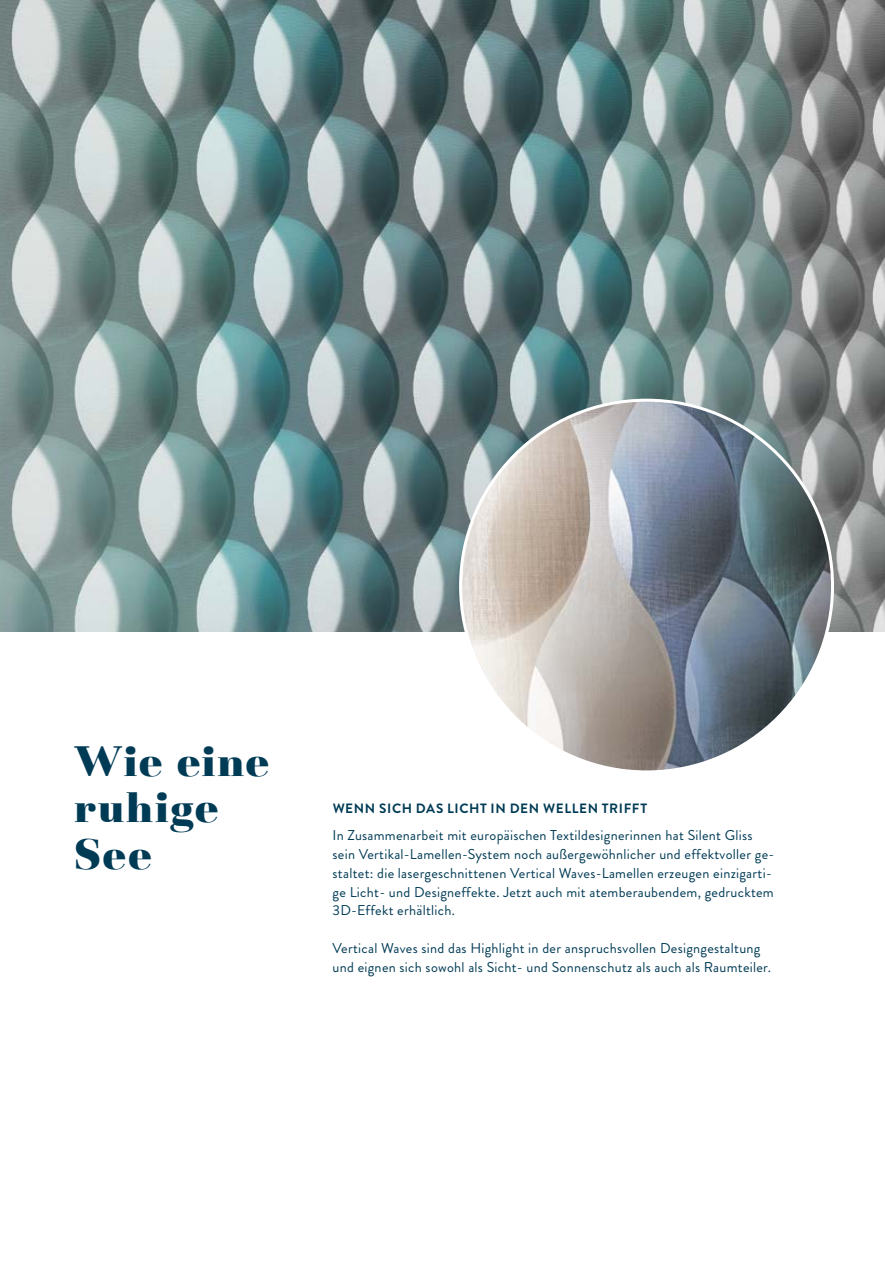
<style>
.page{position:relative;width:885px;height:1263px;background:#fff}
.page>*{position:absolute;margin:0;border:0;box-sizing:border-box;transform-origin:0 0}
.t1{font:900 44.25px/46.5px "Basilia";letter-spacing:.035em;color:#003b55}
.t2{font:14.25px/18.8px "Brandon Grotesque";letter-spacing:.02em;color:#003b55}
.t3{font:700 13.5px "Brandon Grotesque";letter-spacing:.045em;color:#003b55}
</style>
<div class="page">
<img style="left:0;top:0;width:884px;height:631px">
<img style="left:460px;top:400px;width:372px;height:372px;border-radius:186px">
<h1 class="t1" style="left:74px;top:742px;width:196px">Wie eine ruhige<br>See</h1>
<p class="t3" style="left:332px;top:799px;width:316px">WENN SICH DAS LICHT IN DEN WELLEN TRIFFT</p>
<p class="t2" style="left:332px;top:826px;width:443px">In Zusammenarbeit mit europäischen Textildesignerinnen hat Silent Gliss sein Vertikal-Lamellen-System noch außergewöhnlicher und effektvoller ge&shy;staltet: die lasergeschnittenen Vertical Waves-Lamellen erzeugen einzigarti&shy;ge Licht- und Designeffekte. Jetzt auch mit atemberaubendem, gedrucktem 3D-Effekt erhältlich.</p>
<p class="t2" style="left:332px;top:939px;width:440px">Vertical Waves sind das Highlight in der anspruchsvollen Designgestaltung und eignen sich sowohl als Sicht- und Sonnenschutz als auch als Raumteiler.</p>
</div>
